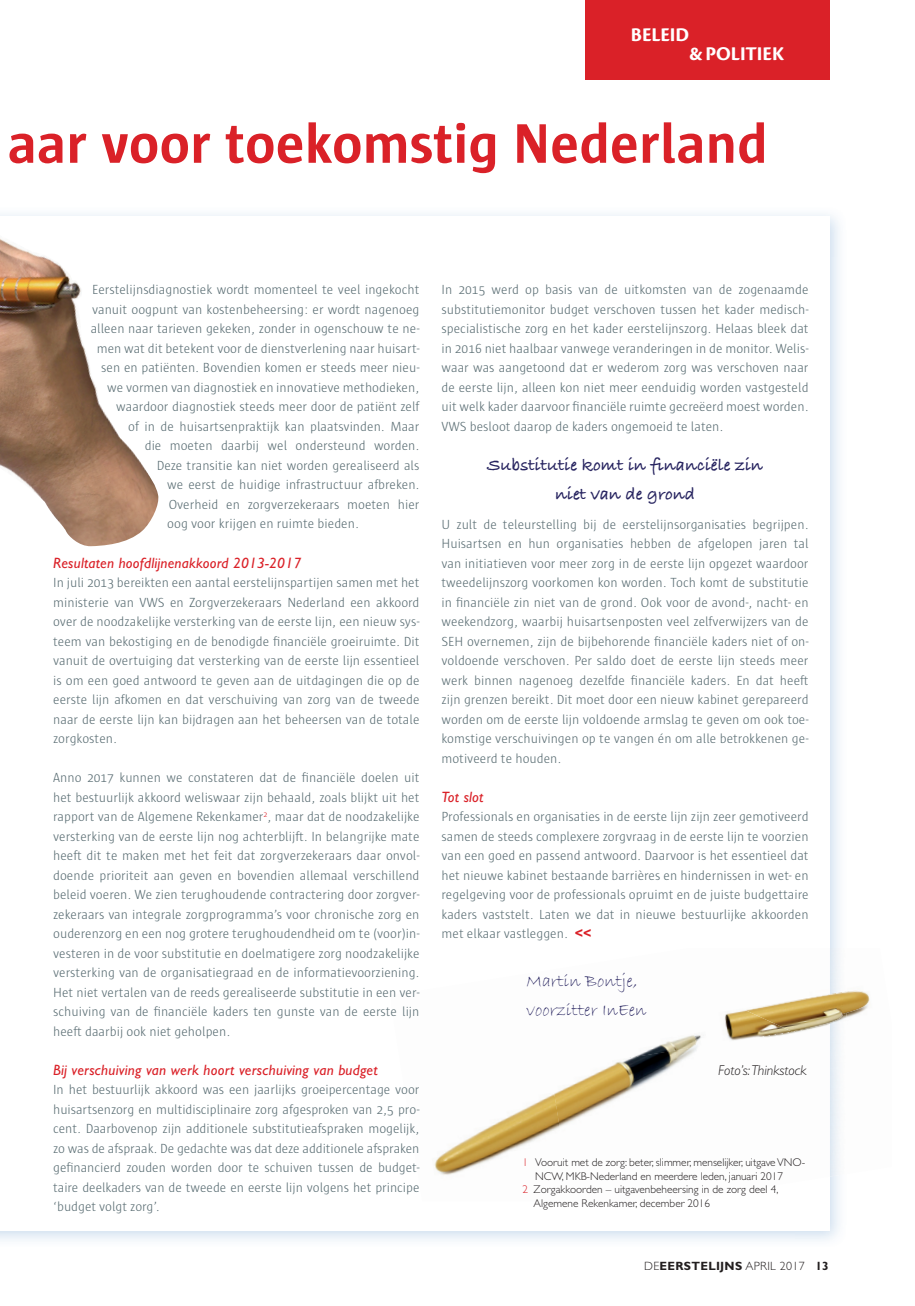
<style>
.page{position:relative;width:915px;height:1306px;background:#fff}
.page>*{position:absolute;margin:0;border:0;box-sizing:border-box;transform-origin:0 0}
.t1{font:700 57px "Sun";letter-spacing:.005em;color:#da2128}
.t2{font:20.25px "Cronos MM 700 13";color:#fff}
.t3{font:700 18px/29.2px "Bradley Hand ITCTT";color:#26235f;text-align:center}
.t4{font:18px/28.5px "Bradley Hand ITC";color:#26235f}
.t5{font:italic 15px "Gill Sans";letter-spacing:.015em;color:#da2128}
.t6{font:italic 300 14.25px "Gill Sans";color:#231f20}
.t7{font:300 13.5px/19.5px "Sun";color:#5b6e74;text-align:justify}
.t8{font:700 12px "Gill Sans";letter-spacing:.025em;color:#231f20}
.t9{font:300 11.25px "Gill Sans";letter-spacing:-.005em;color:#231f20}
.s1{font-family:"Gill Sans";font-weight:700;font-size:14.25px;color:#da2128}
.s2{color:#da2128}
.s3{font-weight:300}
</style>
<div class="page">
<div style="left:585px;top:0;width:244px;height:80px;background:#da2128"></div>
<img style="left:658px;top:1039px;width:22px;height:7px">
<img style="left:680px;top:1010px;width:65px;height:36px">
<img style="left:457px;top:1096px;width:93px;height:49px">
<img style="left:550px;top:1046px;width:146px;height:86px">
<img style="left:696px;top:1025px;width:105px;height:25px">
<img style="left:434px;top:1145px;width:90px;height:30px">
<img style="left:745px;top:991px;width:125px;height:40px">
<img style="left:0;top:235px;width:159px;height:311px">
<h2 class="t2" style="left:630px;top:24px;width:60px">BELEID</h2>
<h2 class="t2" style="left:689px;top:43px;width:96px">&amp; POLITIEK</h2>
<h1 class="t1" style="left:8px;top:112px;width:761px">aar voor toekomstig Nederland</h1>
<p class="t7" style="left:92px;top:280px;width:328px">Eerstelijnsdiagnostiek wordt momenteel te veel ingekocht</p>
<p class="t7" style="left:92px;top:300px;width:329px">vanuit oogpunt van kostenbeheersing: er wordt nagenoeg</p>
<p class="t7" style="left:91px;top:319px;width:330px">alleen naar tarieven gekeken, zonder in ogenschouw te ne-</p>
<p class="t7" style="left:97px;top:339px;width:324px">men wat dit betekent voor de dienstverlening naar huisart-</p>
<p class="t7" style="left:101px;top:358px;width:320px">sen en patiënten. Bovendien komen er steeds meer nieu-</p>
<p class="t7" style="left:107px;top:378px;width:313px">we vormen van diagnostiek en innovatieve methodieken,</p>
<p class="t7" style="left:116px;top:397px;width:305px">waardoor diagnostiek steeds meer door de patiënt zelf</p>
<p class="t7" style="left:128px;top:417px;width:293px">of in de huisartsenpraktijk kan plaatsvinden. Maar</p>
<p class="t7" style="left:145px;top:436px;width:276px">die moeten daarbij wel ondersteund worden.</p>
<p class="t7" style="left:157px;top:456px;width:264px">Deze transitie kan niet worden gerealiseerd als</p>
<p class="t7" style="left:167px;top:475px;width:254px">we eerst de huidige infrastructuur afbreken.</p>
<p class="t7" style="left:169px;top:495px;width:252px">Overheid en zorgverzekeraars moeten hier</p>
<p class="t7" style="left:167px;top:514px;width:193px">oog voor krijgen en ruimte bieden.</p>
<p class="t5" style="left:53px;top:554px;width:249px">Resultaten hoofdlijnenakkoord 2013-2017</p>
<p class="t7" style="left:53px;top:573px;width:368px">In juli 2013 bereikten een aantal eerstelijnspartijen samen met het ministerie van VWS en Zorgverzekeraars Nederland een akkoord over de noodzakelijke versterking van de eerste lijn, een nieuw sys&shy;teem van bekostiging en de benodigde financiële groeiruimte. Dit vanuit de overtuiging dat versterking van de eerste lijn essentieel is om een goed antwoord te geven aan de uitdagingen die op de eerste lijn afkomen en dat verschuiving van zorg van de tweede naar de eerste lijn kan bijdragen aan het beheersen van de totale zorgkosten.</p>
<p class="t7" style="left:53px;top:768px;width:368px">Anno 2017 kunnen we constateren dat de financiële doelen uit het bestuurlijk akkoord weliswaar zijn behaald, zoals blijkt uit het rapport van de Algemene Rekenkamer<sup>2</sup>, maar dat de noodzakelijke versterking van de eerste lijn nog achterblijft. In belangrijke mate heeft dit te maken met het feit dat zorgverzekeraars daar onvol&shy;doende prioriteit aan geven en bovendien allemaal verschillend beleid voeren. We zien terughoudende contractering door zorgver&shy;zekeraars van integrale zorgprogramma’s voor chronische zorg en ouderenzorg en een nog grotere terughoudendheid om te (voor)in&shy;vesteren in de voor substitutie en doelmatigere zorg noodzakelijke versterking van de organisatiegraad en de informatievoorziening.<br>Het niet vertalen van de reeds gerealiseerde substitutie in een ver&shy;schuiving van de financiële kaders ten gunste van de eerste lijn heeft daarbij ook niet geholpen.</p>
<p class="t5" style="left:53px;top:1061px;width:326px">Bij verschuiving van werk hoort verschuiving van budget</p>
<p class="t7" style="left:53px;top:1080px;width:368px">In het bestuurlijk akkoord was een jaarlijks groeipercentage voor huisartsenzorg en multidisciplinaire zorg afgesproken van 2,5 pro&shy;cent. Daarbovenop zijn additionele substitutieafspraken mogelijk, zo was de afspraak. De gedachte was dat deze additionele afspraken gefinancierd zouden worden door te schuiven tussen de budget&shy;taire deelkaders van de tweede en eerste lijn volgens het principe ‘budget volgt zorg’.</p>
<p class="t7" style="left:441px;top:280px;width:368px">In 2015 werd op basis van de uitkomsten van de zogenaamde substitutiemonitor budget verschoven tussen het kader medisch&shy;specialistische zorg en het kader eerstelijnszorg. Helaas bleek dat in 2016 niet haalbaar vanwege veranderingen in de monitor. Welis&shy;waar was aangetoond dat er wederom zorg was verschoven naar de eerste lijn, alleen kon niet meer eenduidig worden vastgesteld uit welk kader daarvoor financiële ruimte gecreëerd moest worden.<br>VWS besloot daarop de kaders ongemoeid te laten.</p>
<h3 class="t3" style="left:487px;top:449px;width:277px">Substitutie komt in financiële zin niet van de grond</h3>
<p class="t7" style="left:441px;top:514px;width:368px">U zult de teleurstelling bij de eerstelijnsorganisaties begrijpen.<br>Huisartsen en hun organisaties hebben de afgelopen jaren tal van initiatieven voor meer zorg in de eerste lijn opgezet waardoor tweedelijnszorg voorkomen kon worden. Toch komt de substitutie in financiële zin niet van de grond. Ook voor de avond-, nacht- en weekendzorg, waarbij huisartsenposten veel zelfverwijzers van de SEH overnemen, zijn de bijbehorende financiële kaders niet of on&shy;voldoende verschoven. Per saldo doet de eerste lijn steeds meer werk binnen nagenoeg dezelfde financiële kaders. En dat heeft zijn grenzen bereikt. Dit moet door een nieuw kabinet gerepareerd worden om de eerste lijn voldoende armslag te geven om ook toe&shy;komstige verschuivingen op te vangen én om alle betrokkenen ge&shy;motiveerd te houden.</p>
<p class="t5" style="left:441px;top:788px;width:43px">Tot slot</p>
<p class="t7" style="left:441px;top:807px;width:368px">Professionals en organisaties in de eerste lijn zijn zeer gemotiveerd samen de steeds complexere zorgvraag in de eerste lijn te voorzien van een goed en passend antwoord. Daarvoor is het essentieel dat het nieuwe kabinet bestaande barrières en hindernissen in wet- en regelgeving voor de professionals opruimt en de juiste budgettaire kaders vaststelt. Laten we dat in nieuwe bestuurlijke akkoorden met elkaar vastleggen. <span class="s1">&lt;&lt;</span></p>
<h3 class="t4" style="left:526px;top:967px;width:121px">Martin Bontje, voorzitter InEen</h3>
<p class="t6" style="left:718px;top:1062px;width:90px">Foto’s: Thinkstock</p>
<p class="t9" style="left:522px;top:1156px;width:284px"><span class="s2">1</span> Vooruit met de zorg: beter, slimmer, menselijker, uitgave V NO-</p>
<p class="t9" style="left:535px;top:1169px;width:249px">NCW, MKB-Nederland en meerdere leden, januari 2017</p>
<p class="t9" style="left:522px;top:1183px;width:257px"><span class="s2">2</span> Zorgakkoorden – uitgavenbeheersing in de zorg deel 4,</p>
<p class="t9" style="left:533px;top:1196px;width:178px">Algemene Rekenkamer, december 2016</p>
<p class="t8" style="left:644px;top:1258px;width:186px"><span class="s3">DE</span>EERSTELIJNS <span class="s3">APRIL 2017</span> 13</p>
</div>
